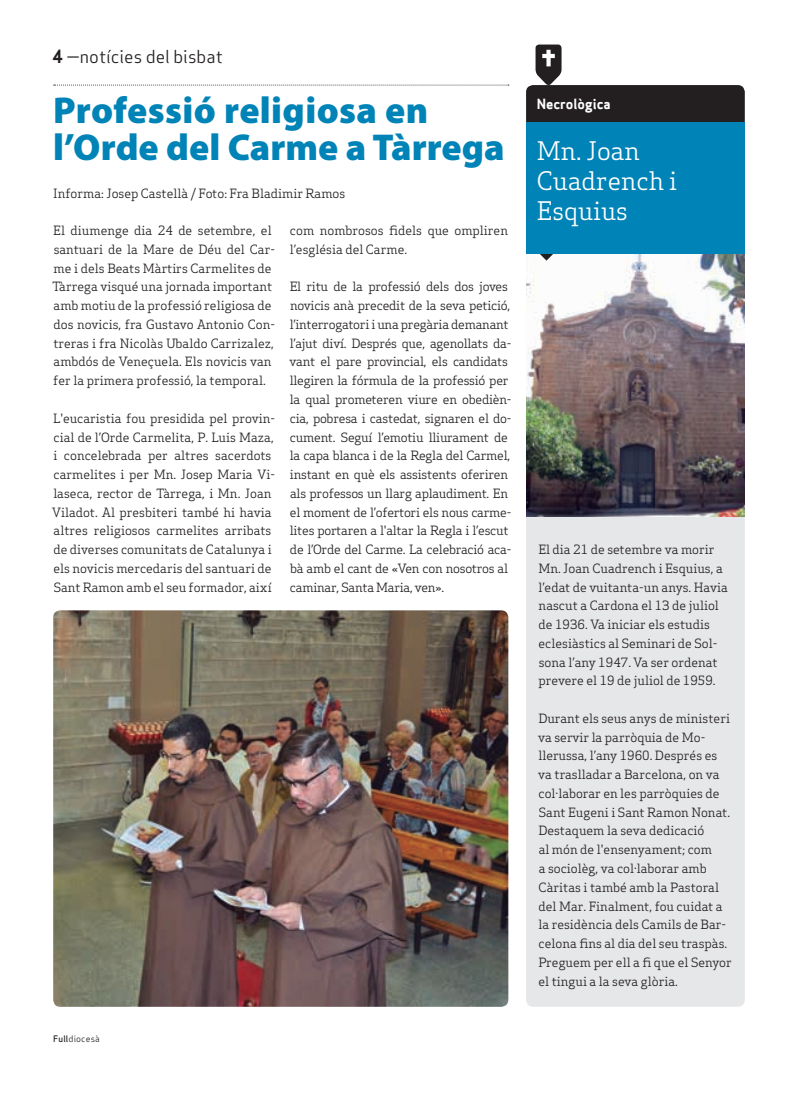
<style>
.page{position:relative;width:798px;height:1099px;background:#fff}
.page>*{position:absolute;margin:0;border:0;box-sizing:border-box;transform-origin:0 0}
.Titulars{font:900 37.5px/37.5px "Myriad Pro";color:#0083b6}
.Subtitol_Secció{font:25px/30px "Apex Serif";color:#fff}
.Capçalera{font:17.5px "Apex Sans Book T";color:#231f20}
.Titular_Secció_Petit{font:13.75px "Apex Sans Bold T";color:#fff}
.Text_General{font:12.5px/18.8px "Apex Serif";color:#231f20}
.Text_General-2{font:12.5px/18.8px "Apex Serif";letter-spacing:-.02em;color:#231f20}
.Data_Peu{font:8.75px "Apex Sans Book T";letter-spacing:.02em;color:#231f20}
.s1{font-family:"Apex Sans Bold T"}
.s2{font-family:"Apex Sans Medium T"}
</style>
<div class="page">
<svg style="left:54px;top:85px;width:454px;height:1px"></svg>
<img style="left:53px;top:610px;width:455px;height:396px">
<div style="left:526px;top:85px;width:218px;height:921px;background:#e6e7e9;border-radius:7px"></div>
<svg style="left:526px;top:45px;width:218px;height:78px"></svg>
<img style="left:526px;top:254px;width:218px;height:262px">
<svg style="left:539px;top:254px;width:14px;height:6px"></svg>
<div style="left:526px;top:123px;width:218px;height:131px;background:#0083b6"></div>
<p class="Capçalera" style="left:52px;top:46px;width:172px"><span class="s1">4</span> —notícies del bisbat</p>
<p class="Titulars" style="left:53px;top:90px;width:453px">Professió religiosa en l’Orde del Carme a Tàrrega</p>
<p class="Text_General" style="left:53px;top:183px;width:293px">Informa: Josep Castellà / Foto: Fra Bladimir Ramos</p>
<p class="Text_General" style="left:52px;top:221px;width:224px">El diumenge dia 24 de setembre, el santuari de la Mare de Déu del Car&shy;me i dels Beats Màrtirs Carmelites de Tàrrega visqué una jornada important amb motiu de la professió religiosa de dos novicis, fra Gustavo Antonio Con&shy;treras i fra Nicolàs Ubaldo Carrizalez, ambdós de Veneçuela. Els novicis van fer la primera professió, la temporal.</p>
<p class="Text_General" style="left:52px;top:408px;width:224px">L'eucaristia fou presidida pel provin&shy;cial de l’Orde Carmelita, P. Luis Maza, i concelebrada per altres sacerdots carmelites i per Mn. Josep Maria Vi&shy;laseca, rector de Tàrrega, i Mn. Joan Viladot. Al presbiteri també hi havia altres religiosos carmelites arribats de diverses comunitats de Catalunya i els novicis mercedaris del santuari de Sant Ramon amb el seu formador, així</p>
<p class="Text_General" style="left:290px;top:221px;width:220px">com nombrosos fidels que ompliren l’església del Carme.</p>
<p class="Text_General-2" style="left:289px;top:277px;width:223px">El ritu de la professió dels dos joves novicis anà precedit de la seva petició, l’interrogatori i una pregària demanant l’ajut diví. Després que, agenollats da&shy;vant el pare provincial, els candidats llegiren la fórmula de la professió per la qual prometeren viure en obedièn&shy;cia, pobresa i castedat, signaren el do&shy;cument. Seguí l’emotiu lliurament de la capa blanca i de la Regla del Carmel, instant en què els assistents oferiren als professos un llarg aplaudiment. En el moment de l’ofertori els nous carme&shy;lites portaren a l'altar la Regla i l’escut de l’Orde del Carme. La celebració aca&shy;bà amb el cant de «Ven con nosotros al caminar, Santa Maria, ven».</p>
<p class="Data_Peu" style="left:53px;top:1032px;width:48px"><span class="s2">Full</span>diocesà</p>
<p class="Titular_Secció_Petit" style="left:536px;top:95px;width:75px">Necrològica</p>
<p class="Subtitol_Secció" style="left:536px;top:136px;width:142px">Mn. Joan<br>Cuadrench i<br>Esquius</p>
<p class="Text_General" style="left:538px;top:540px;width:191px">El dia 21 de setembre va morir<br>Mn. Joan Cuadrench i Esquius, a l’edat de vuitanta-un anys. Havia nascut a Cardona el 13 de juliol de 1936. Va iniciar els estudis eclesiàstics al Seminari de Sol&shy;sona l’any 1947. Va ser ordenat prevere el 19 de juliol de 1959.</p>
<p class="Text_General" style="left:538px;top:708px;width:195px">Durant els seus anys de ministeri va servir la parròquia de Mo&shy;llerussa, l’any 1960. Després es va traslladar a Barcelona, on va col·laborar en les parròquies de<br>Sant Eugeni i Sant Ramon Nonat.<br>Destaquem la seva dedicació<br>al món de l'ensenyament; com<br>a sociolèg, va col·laborar amb<br>Càritas i també amb la Pastoral del Mar. Finalment, fou cuidat a la residència dels Camils de Bar&shy;celona fins al dia del seu traspàs.<br>Preguem per ell a fi que el Senyor el tingui a la seva glòria.</p>
</div>
